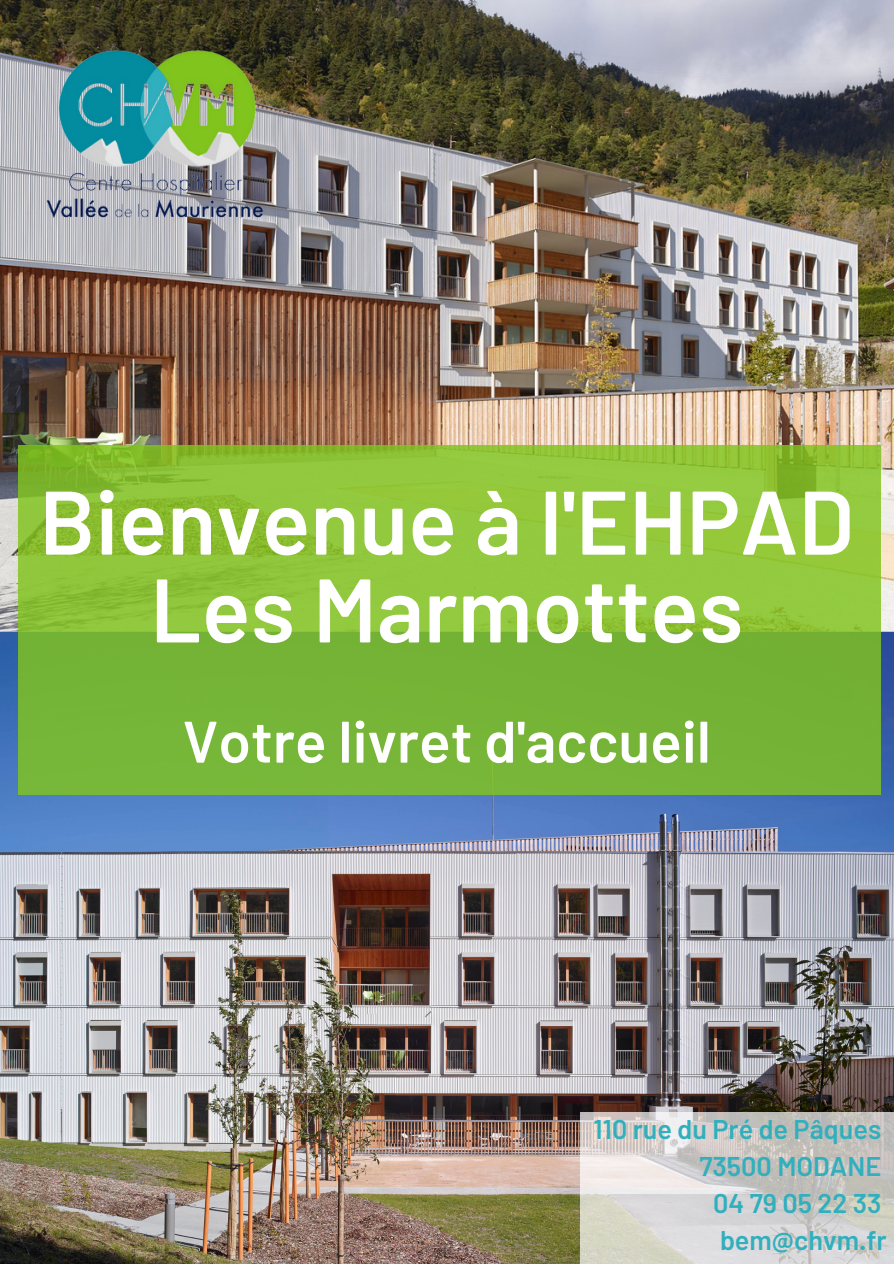
<style>
.page{position:relative;width:894px;height:1264px;background:#fff}
.page>*{position:absolute;margin:0;border:0;box-sizing:border-box;transform-origin:0 0}
.t1{font:600 90px/87.8px "Barlow";color:#fff;text-align:center}
.t2{font:600 58.5px "Barlow";color:#fff}
.t3{font:600 27px "Barlow";color:#31afbd}
</style>
<div class="page">
<img style="left:0;top:0;width:893px;height:1263px">
<svg style="left:18px;top:444px;width:861px;height:350px;background:#83bd38"></svg>
<img style="left:11px;top:0;width:285px;height:280px">
<svg style="left:580px;top:1112px;width:313px;height:151px;background:#d3d0cc"></svg>
<p class="t1" style="left:39px;top:475px;width:816px">Bienvenue à l'EHPAD<br>Les Marmottes</p>
<p class="t2" style="left:183px;top:704px;width:529px">Votre livret d'accueil</p>
<h2 class="t3" style="left:593px;top:1111px;width:289px">110 rue du Pré de Pâques</h2>
<p class="t3" style="left:699px;top:1148px;width:183px">73500 MODANE</p>
<p class="t3" style="left:713px;top:1185px;width:170px">04 79 05 22 33</p>
<p class="t3" style="left:719px;top:1223px;width:168px">bem@chvm.fr</p>
</div>
